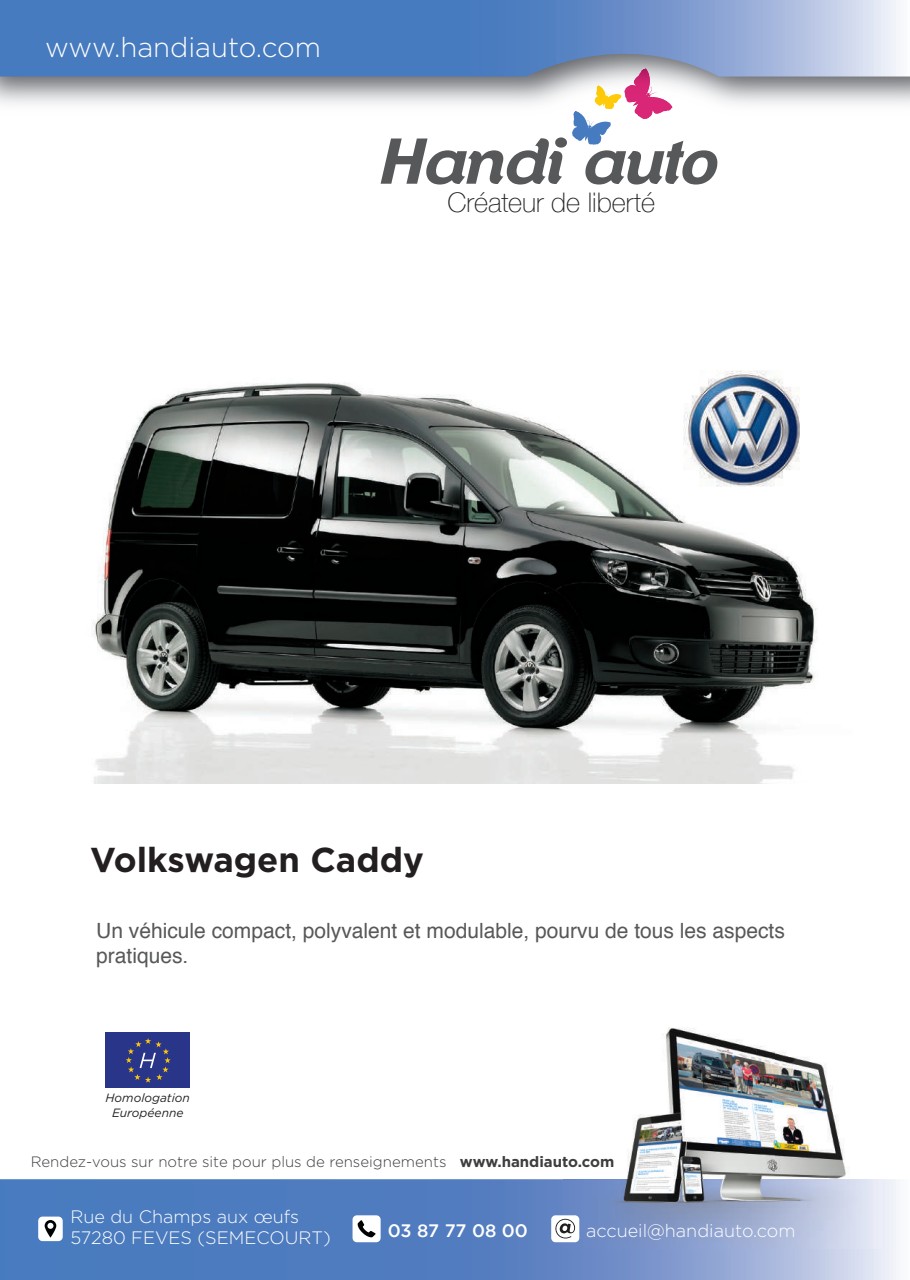
<style>
.page{position:relative;width:910px;height:1280px;background:#fff}
.page>*{position:absolute;margin:0;border:0;box-sizing:border-box;transform-origin:0 0}
.t1{font:italic 700 62.85px "Clemente P Dan";color:#57585a}
.t2{font:700 34.5px "Gotham";color:#231f20}
.t3{font:300 27.6px "Gotham";color:#fff}
.t4{font:100 27px "Helvetica Neue";color:#231f20}
.t5{font:21px/25.2px "Helvetica";color:#57585a}
.t6{font:300 18px/21.6px "Gotham";color:#fff}
.t7{font:500 18px "Gotham";color:#fff}
.t8{font:300 15px "Gotham";color:#3e3e3f}
.t9{font:italic 12px/14.4px "Gotham";color:#231f20;text-align:center}
.s1{font-weight:700}
</style>
<div class="page">
<svg style="left:0;top:1179px;width:900px;height:101px;background:#5e86c4"></svg>
<svg style="left:572px;top:77px;width:102px;height:68px"></svg>
<img style="left:595px;top:85px;width:28px;height:24px">
<svg style="left:0;top:0;width:910px;height:77px;background:#6a90c7"></svg>
<img style="left:564px;top:1027px;width:318px;height:222px">
<div style="left:105px;top:1032px;width:85px;height:56px;background:#293589"></div>
<svg style="left:126px;top:1038px;width:45px;height:45px"></svg>
<div style="left:353px;top:1215px;width:28px;height:27px;background:#fff;border-radius:4px"></div>
<svg style="left:358px;top:1220px;width:18px;height:17px"></svg>
<div style="left:551px;top:1215px;width:28px;height:27px;background:#fff;border-radius:4px"></div>
<svg style="left:555px;top:1219px;width:20px;height:19px"></svg>
<div style="left:38px;top:1216px;width:25px;height:25px;background:#fff;border-radius:4px"></div>
<svg style="left:45px;top:1220px;width:11px;height:18px"></svg>
<img style="left:92px;top:382px;width:725px;height:402px">
<img style="left:683px;top:370px;width:123px;height:120px">
<h3 class="t3" style="left:45px;top:30px;width:278px">www.handiauto.com</h3>
<h1 class="t1" style="left:382px;top:123px;width:340px">Handi auto</h1>
<p class="t4" style="left:447px;top:181px;width:209px">Créateur de liberté</p>
<h2 class="t2" style="left:90px;top:837px;width:335px">Volkswagen Caddy</h2>
<p class="t5" style="left:96px;top:919px;width:690px">Un véhicule compact, polyvalent et modulable, pourvu de tous les aspects pratiques.</p>
<p class="t9" style="left:106px;top:1091px;width:86px">Homologation<br>Européenne</p>
<p class="t8" style="left:31px;top:1152px;width:585px">Rendez-vous sur notre site pour plus de renseignements <span class="s1">www.handiauto.com</span></p>
<p class="t6" style="left:70px;top:1205px;width:262px">Rue du Champs aux œufs<br>57280 FEVES (SEMECOURT)</p>
<p class="t7" style="left:388px;top:1219px;width:142px">03 87 77 08 00</p>
<p class="t6" style="left:586px;top:1219px;width:211px">accueil@handiauto.com</p>
</div>
